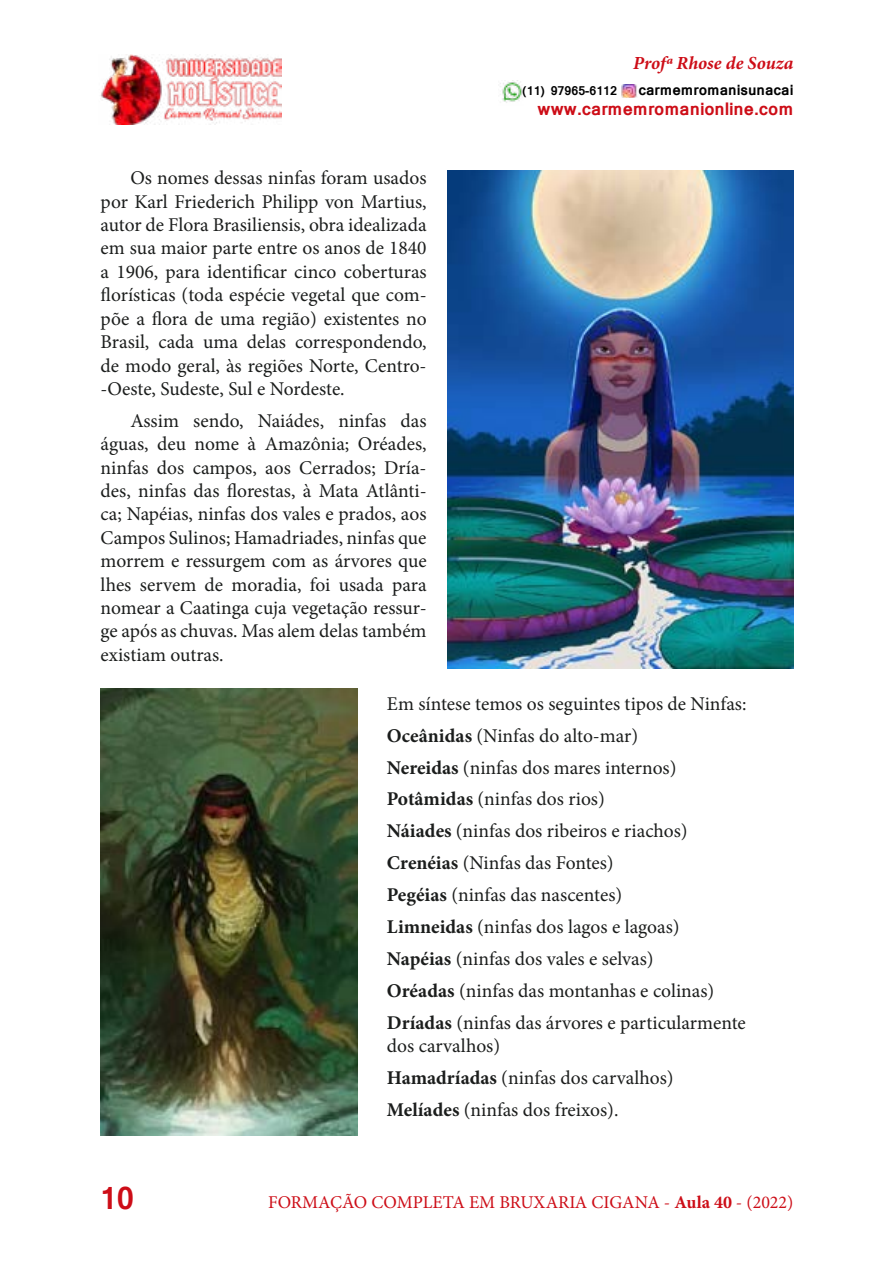
<style>
.page{position:relative;width:893px;height:1263px;background:#fff}
.page>*{position:absolute;margin:0;border:0;box-sizing:border-box;transform-origin:0 0}
.t1{font:700 30px "Mangal";color:#cd0d17}
.t2{font:19.5px/23.4px "Minion Pro";color:#1b1d1c;text-align:justify}
.t3{font:italic 700 18.45px "Minion Pro";color:#cd0d17}
.t4{font:18px "Minion Pro";color:#cd0d17}
.t5{font:700 17.1px "Mangal";color:#cd0d17}
.t6{font:700 14.25px "Mangal";color:#000}
.t7{font:700 12px "Mangal";color:#000}
.s1{font-weight:700}
</style>
<div class="page">
<img style="left:100px;top:54px;width:181px;height:70px">
<img style="left:500px;top:80px;width:22px;height:23px">
<img style="left:622px;top:84px;width:15px;height:14px">
<img style="left:448px;top:170px;width:345px;height:499px">
<img style="left:101px;top:689px;width:256px;height:446px">
<p class="t3" style="left:633px;top:49px;width:162px">Profª Rhose de Souza</p>
<p class="t7" style="left:523px;top:80px;width:96px">(11) 97965-6112</p>
<p class="t6" style="left:638px;top:77px;width:157px">carmemromanisunacai</p>
<p class="t5" style="left:538px;top:93px;width:257px">www.carmemromanionline.com</p>
<p class="t2" style="left:101px;top:166px;width:327px;text-indent:30px">Os nomes dessas ninfas foram usados por Karl Friederich Philipp von Martius, autor de Flora Brasiliensis, obra idealizada em sua maior parte entre os anos de 1840 a 1906, para identificar cinco coberturas florísticas (toda espécie vegetal que com&shy;põe a flora de uma região) existentes no Brasil, cada uma delas correspondendo, de modo geral, às regiões Norte, Centro--Oeste, Sudeste, Sul e Nordeste.</p>
<p class="t2" style="left:101px;top:409px;width:327px;text-indent:30px">Assim sendo, Naiádes, ninfas das águas, deu nome à Amazônia; Oréades, ninfas dos campos, aos Cerrados; Dría&shy;des, ninfas das florestas, à Mata Atlânti&shy;ca; Napéias, ninfas dos vales e prados, aos Campos Sulinos; Hamadriades, ninfas que morrem e ressurgem com as árvores que lhes servem de moradia, foi usada para nomear a Caatinga cuja vegetação ressur&shy;ge após as chuvas. Mas alem delas também existiam outras.</p>
<p class="t2" style="left:387px;top:688px;width:361px;line-height:32px;text-align:left">Em síntese temos os seguintes tipos de Ninfas:<br><span class="s1">Oceânidas</span> (Ninfas do alto-mar)<br><span class="s1">Nereidas</span> (ninfas dos mares internos)<br><span class="s1">Potâmidas</span> (ninfas dos rios)<br><span class="s1">Náiades</span> (ninfas dos ribeiros e riachos)<br><span class="s1">Crenéias</span> (Ninfas das Fontes)<br><span class="s1">Pegéias</span> (ninfas das nascentes)<br><span class="s1">Limneidas</span> (ninfas dos lagos e lagoas)<br><span class="s1">Napéias</span> (ninfas dos vales e selvas)<br><span class="s1">Oréadas</span> (ninfas das montanhas e colinas)<br><span class="s1">Dríadas</span> (ninfas das árvores e particularmente</p>
<p class="t2" style="left:387px;top:1030px;width:288px;line-height:32px;text-align:left">dos carvalhos)<br><span class="s1">Hamadríadas</span> (ninfas dos carvalhos)<br><span class="s1">Melíades</span> (ninfas dos freixos).</p>
<h1 class="t1" style="left:100px;top:1170px;width:36px">10</h1>
<p class="t4" style="left:268px;top:1190px;width:527px">FORMAÇÃO COMPLETA EM BRUXARIA CIGANA - <span class="s1">Aula 40</span> - (2022)</p>
</div>
